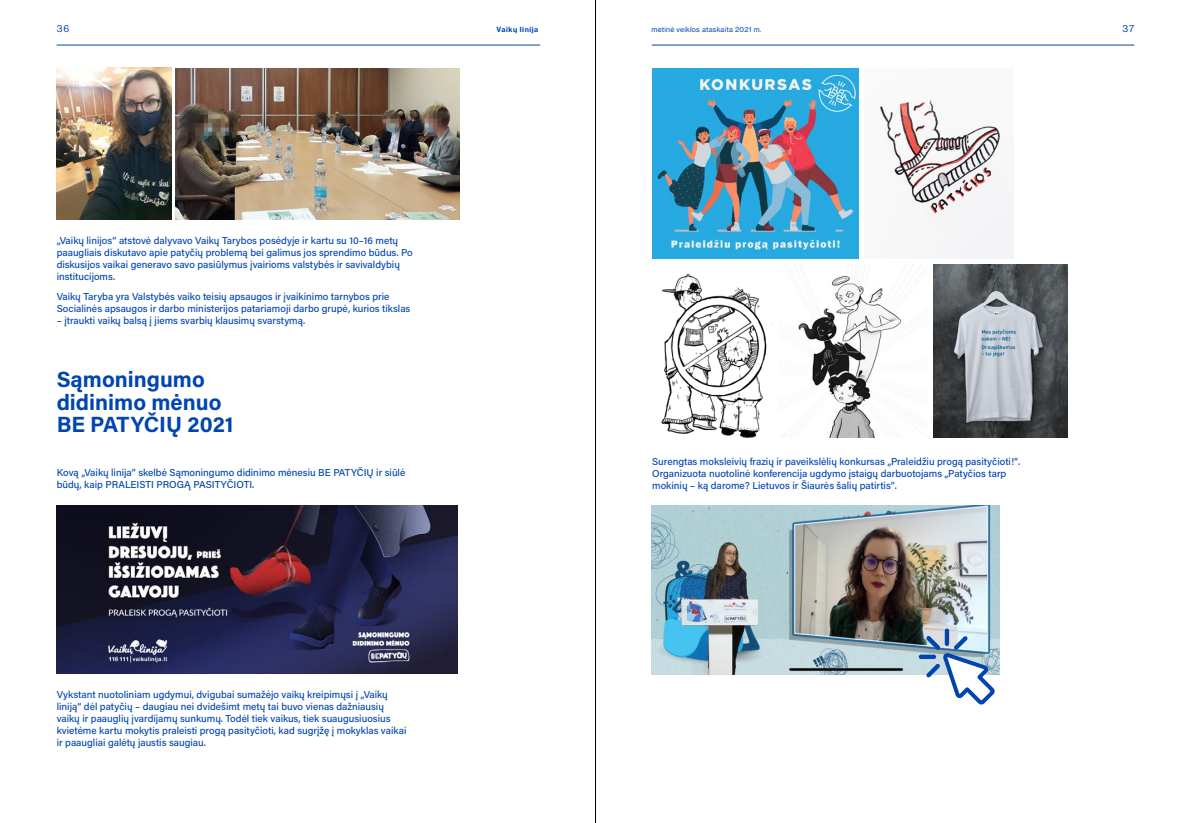
<style>
.page{position:relative;width:1191px;height:823px;background:#fff}
.page>*{position:absolute;margin:0;border:0;box-sizing:border-box;transform-origin:0 0}
.t1{font:700 22px/22px "Acumin Pro";color:#0045b0}
.t2{font:500 10px/12px "Acumin Pro";color:#0045b0}
.t3{font:9px "N Haas Grotesk TX Pro 55 Rg";color:#0045b0}
.t4{font:7px "N Haas Grotesk TX Pro 55 Rg";letter-spacing:.025em;color:#0045b0}
.t5{font:7px "N Haas Grotesk TX Pro 75 Bd";letter-spacing:.075em;color:#0045b0}
</style>
<div class="page">
<hr style="left:652px;top:44px;width:482px;height:1px;background:#0045b0">
<hr style="left:57px;top:44px;width:483px;height:1px;background:#0045b0">
<hr style="left:595px;top:0;width:1px;height:822px;background:#000">
<img style="left:57px;top:68px;width:114px;height:151px">
<img style="left:175px;top:68px;width:284px;height:151px">
<img style="left:57px;top:505px;width:401px;height:168px">
<img style="left:651px;top:505px;width:348px;height:169px">
<img style="left:880px;top:100px;width:133px;height:158px">
<img style="left:652px;top:68px;width:206px;height:190px">
<img style="left:798px;top:276px;width:121px;height:161px">
<img style="left:661px;top:273px;width:111px;height:164px">
<img style="left:933px;top:264px;width:134px;height:173px">
<svg style="left:918px;top:654px;width:18px;height:4px"></svg>
<div style="left:944px;top:628px;width:5px;height:17px;background:#0045b0;border-radius:2px"></div>
<svg style="left:926px;top:635px;width:72px;height:70px"></svg>
<p class="t3" style="left:57px;top:23px;width:14px">36</p>
<p class="t5" style="left:496px;top:25px;width:43px">Vaikų linija</p>
<p class="t4" style="left:651px;top:25px;width:111px">metinė veiklos ataskaita 2021 m.</p>
<p class="t3" style="left:1122px;top:23px;width:13px">37</p>
<p class="t2" style="left:57px;top:233px;width:357px">„Vaikų linijos“ atstovė dalyvavo Vaikų Tarybos posėdyje ir kartu su 10–16 metų paaugliais diskutavo apie patyčių problemą bei galimus jos sprendimo būdus. Po diskusijos vaikai generavo savo pasiūlymus įvairioms valstybės ir savivaldybių institucijoms.</p>
<p class="t2" style="left:57px;top:290px;width:355px">Vaikų Taryba yra Valstybės vaiko teisių apsaugos ir įvaikinimo tarnybos prie<br>Socialinės apsaugos ir darbo ministerijos patariamoji darbo grupė, kurios tikslas</p>
<p class="t2" style="left:57px;top:314px;width:250px">– įtraukti vaikų balsą į jiems svarbių klausimų svarstymą.</p>
<h1 class="t1" style="left:57px;top:367px;width:178px">Sąmoningumo didinimo mėnuo<br>BE PATYČIŲ 2021</h1>
<p class="t2" style="left:57px;top:465px;width:350px">Kovą „Vaikų linija“ skelbė Sąmoningumo didinimo mėnesiu BE PATYČIŲ ir siūlė būdų, kaip PRALEISTI PROGĄ PASITYČIOTI.</p>
<p class="t2" style="left:57px;top:687px;width:351px">Vykstant nuotoliniam ugdymui, dvigubai sumažėjo vaikų kreipimųsi į „Vaikų liniją“ dėl patyčių – daugiau nei dvidešimt metų tai buvo vienas dažniausių vaikų ir paauglių įvardijamų sunkumų. Todėl tiek vaikus, tiek suaugusiuosius kvietėme kartu mokytis praleisti progą pasityčioti, kad sugrįžę į mokyklas vaikai ir paaugliai galėtų jaustis saugiau.</p>
<p class="t2" style="left:652px;top:454px;width:369px">Surengtas moksleivių frazių ir paveikslėlių konkursas „Praleidžiu progą pasityčioti!“.<br>Organizuota nuotolinė konferencija ugdymo įstaigų darbuotojams „Patyčios tarp mokinių – ką darome? Lietuvos ir Šiaurės šalių patirtis“.</p>
</div>
